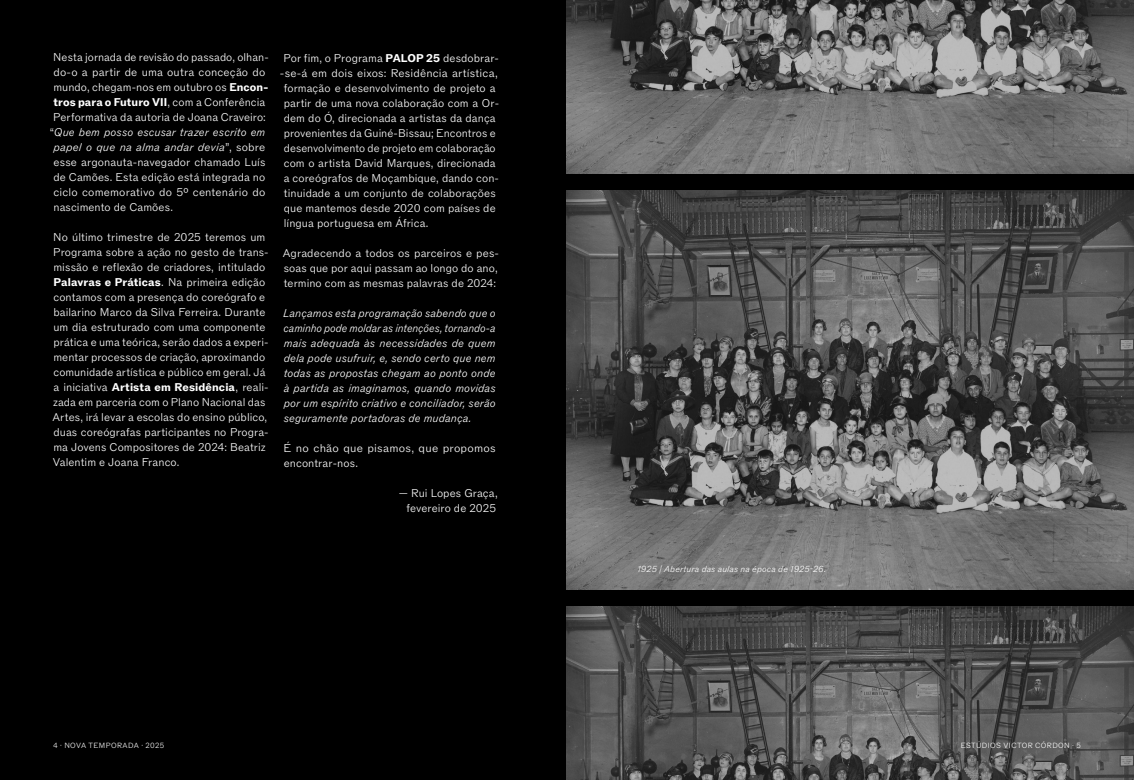
<style>
.page{position:relative;width:1134px;height:780px;background:#000}
.page>*{position:absolute;margin:0;border:0;box-sizing:border-box;transform-origin:0 0}
.t1{font:300 11.25px/15px "ABCROM";letter-spacing:.005em;color:#fff}
.t2{font:italic 300 11.25px/15px "ABCROM";letter-spacing:.01em;color:#fff;text-align:justify}
.t3{font:300 11.25px/15px "ABCROM";letter-spacing:.005em;color:#fff;scale:1.04 1}
.t4{font:700 11.25px "ABCROM";letter-spacing:.01em;color:#fff}
.t5{font:italic 300 8.75px "ABCROM";letter-spacing:.02em;color:#fff}
.t6{font:300 7.5px "ABCROM";letter-spacing:.05em;color:#fff}
.s1{font-weight:700}
.s2{font-weight:300}
.s3{font-style:normal}
</style>
<div class="page">
<img style="left:567px;top:190px;width:567px;height:399px">
<img style="left:567px;top:0;width:567px;height:174px">
<img style="left:567px;top:606px;width:567px;height:174px">
<p class="t1" style="left:53px;top:50px;width:217px">Nesta jornada de revisão do passado, olhan-</p>
<p class="t1" style="left:53px;top:65px;width:213px">do-o a partir de uma outra conceção do</p>
<p class="t1" style="left:53px;top:80px;width:216px">mundo, chegam-nos em outubro os <span class="s1">Encon-</span></p>
<p class="t4" style="left:54px;top:95px;width:213px">tros para o Futuro VII<span class="s2">, com a Conferência</span></p>
<p class="t1" style="left:53px;top:110px;width:214px">Performativa da autoria de Joana Craveiro:</p>
<p class="t2" style="left:50px;top:125px;width:217px"><span class="s3">“</span>Que bem posso escusar trazer escrito em</p>
<p class="t2" style="left:53px;top:140px;width:213px">papel o que na alma andar devia<span class="s3">”, sobre</span></p>
<p class="t1" style="left:53px;top:155px;width:213px">esse argonauta-navegador chamado Luís</p>
<p class="t1" style="left:53px;top:170px;width:213px">de Camões. Esta edição está integrada no</p>
<p class="t1" style="left:53px;top:185px;width:213px">ciclo comemorativo do 5º centenário do</p>
<p class="t1" style="left:53px;top:200px;width:121px">nascimento de Camões.</p>
<p class="t1" style="left:52px;top:230px;width:218px">No último trimestre de 2025 teremos um Programa sobre a ação no gesto de trans&shy;missão e reflexão de criadores, intitulado <span class="s1">Palavras e Práticas</span>. Na primeira edição contamos com a presença do coreógrafo e bailarino Marco da Silva Ferreira. Durante um dia estruturado com uma componente prática e uma teórica, serão dados a experi&shy;mentar processos de criação, aproximando comunidade artística e público em geral. Já a iniciativa <span class="s1">Artista em Residência</span>, reali&shy;zada em parceria com o Plano Nacional das Artes, irá levar a escolas do ensino público, duas coreógrafas participantes no Progra&shy;ma Jovens Compositores de 2024: Beatriz Valentim e Joana Franco.</p>
<p class="t1" style="left:284px;top:51px;width:217px">Por fim, o Programa <span class="s1">PALOP 25</span> desdobrar-</p>
<p class="t1" style="left:280px;top:66px;width:219px">-se-á em dois eixos: Residência artística,</p>
<p class="t1" style="left:284px;top:81px;width:213px">formação e desenvolvimento de projeto a</p>
<p class="t1" style="left:284px;top:96px;width:217px">partir de uma nova colaboração com a Or-</p>
<p class="t1" style="left:284px;top:111px;width:213px">dem do Ó, direcionada a artistas da dança</p>
<p class="t1" style="left:284px;top:126px;width:213px">provenientes da Guiné-Bissau; Encontros e</p>
<p class="t1" style="left:284px;top:141px;width:213px">desenvolvimento de projeto em colaboração</p>
<p class="t1" style="left:284px;top:156px;width:213px">com o artista David Marques, direcionada</p>
<p class="t1" style="left:284px;top:171px;width:217px">a coreógrafos de Moçambique, dando con-</p>
<p class="t1" style="left:284px;top:186px;width:213px">tinuidade a um conjunto de colaborações</p>
<p class="t1" style="left:284px;top:201px;width:213px">que mantemos desde 2020 com países de</p>
<p class="t1" style="left:284px;top:216px;width:146px">língua portuguesa em África.</p>
<p class="t1" style="left:283px;top:246px;width:218px">Agradecendo a todos os parceiros e pes&shy;soas que por aqui passam ao longo do ano, termino com as mesmas palavras de 2024:</p>
<p class="t2" style="left:283px;top:306px;width:214px">Lançamos esta programação sabendo que o caminho pode moldar as intenções, tornando-a mais adequada às necessidades de quem dela pode usufruir, e, sendo certo que nem todas as propostas chegam ao ponto onde à partida as imaginamos, quando movidas por um espírito criativo e conciliador, serão seguramente portadoras de mudança.</p>
<p class="t3" style="left:284px;top:441px;width:205px">É no chão que pisamos, que propomos encontrar-nos.</p>
<p class="t1" style="left:399px;top:486px;width:100px;text-align:center">— Rui Lopes Graça, fevereiro de 2025</p>
<p class="t5" style="left:638px;top:563px;width:190px">1925 | Abertura das aulas na época de 1925-26.</p>
<p class="t6" style="left:53px;top:740px;width:113px">4 · NOVA TEMPORADA · 2025</p>
<p class="t6" style="left:961px;top:740px;width:122px">ESTÚDIOS VICTOR CÓRDON · 5</p>
</div>
